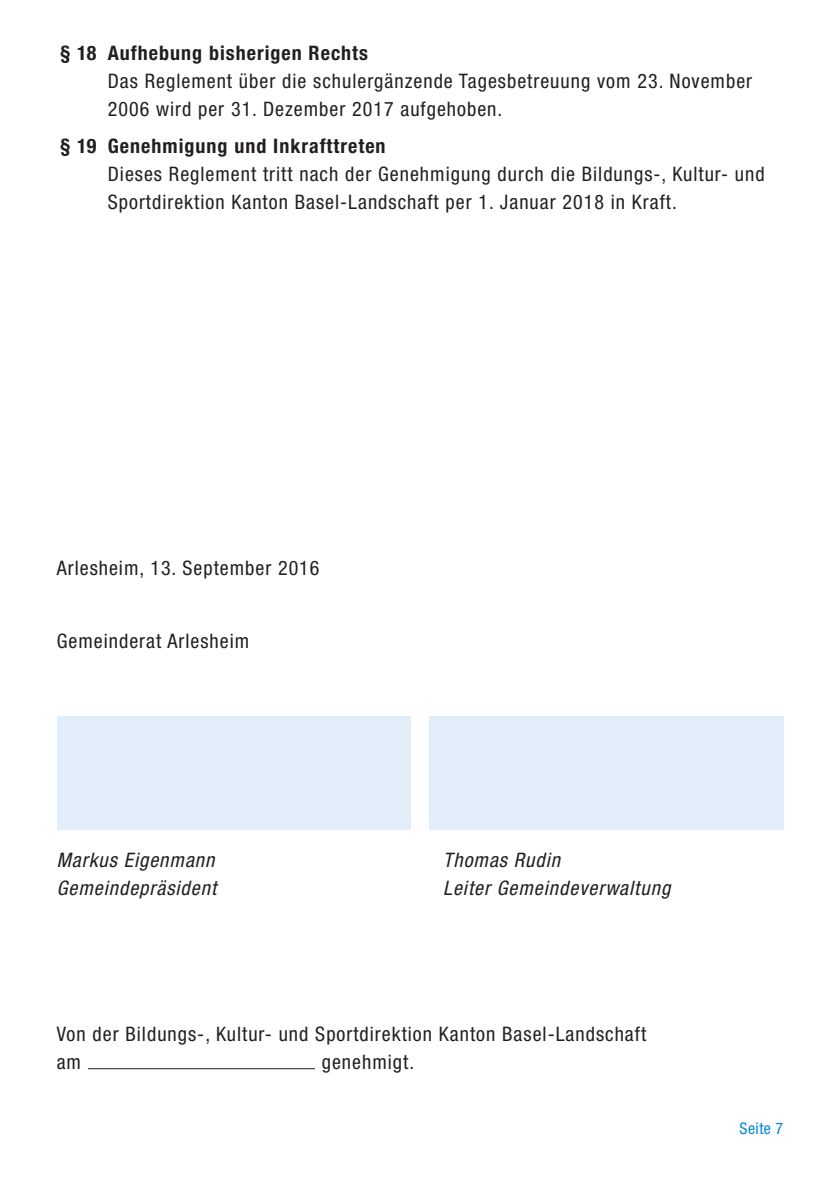
<style>
.page{position:relative;width:840px;height:1191px;background:#fff}
.page>*{position:absolute;margin:0;border:0;box-sizing:border-box;transform-origin:0 0}
.t1{font:condensed 20px/28px "Helvetica Neue LT Std";letter-spacing:.05em;color:#231f20}
.t2{font:italic condensed 20px "Helvetica Neue LT Std";letter-spacing:.05em;color:#231f20}
.t3{font:700 condensed 20px "Helvetica Neue LT Std";letter-spacing:.05em;color:#231f20}
.t4{font:condensed 16px "Helvetica Neue LT Std";letter-spacing:.03em;color:#0089cf}
</style>
<div class="page">
<div style="left:57px;top:716px;width:725px;height:114px;background:#e1edf8"></div>
<div style="left:411px;top:708px;width:17px;height:129px;background:#fff"></div>
<hr style="left:88px;top:1068px;width:227px;height:1px;background:#231f20">
<p class="t3" style="left:61px;top:40px;width:309px">§ 18 Aufhebung bisherigen Rechts</p>
<p class="t1" style="left:108px;top:66px;width:645px">Das Reglement über die schulergänzende Tagesbetreuung vom 23. November<br>2006 wird per 31. Dezember 2017 aufgehoben.</p>
<p class="t3" style="left:61px;top:133px;width:326px">§ 19 Genehmigung und Inkrafttreten</p>
<p class="t1" style="left:108px;top:159px;width:658px">Dieses Reglement tritt nach der Genehmigung durch die Bildungs-, Kultur- und<br>Sportdirektion Kanton Basel-Landschaft per 1. Januar 2018 in Kraft.</p>
<p class="t1" style="left:57px;top:553px;width:264px">Arlesheim, 13. September 2016</p>
<p class="t1" style="left:57px;top:626px;width:194px">Gemeinderat Arlesheim</p>
<p class="t2" style="left:57px;top:848px;width:159px">Markus Eigenmann</p>
<p class="t2" style="left:443px;top:848px;width:118px">Thomas Rudin</p>
<p class="t2" style="left:57px;top:876px;width:161px">Gemeindepräsident</p>
<p class="t2" style="left:443px;top:876px;width:228px">Leiter Gemeindeverwaltung</p>
<p class="t1" style="left:57px;top:1020px;width:590px">Von der Bildungs-, Kultur- und Sportdirektion Kanton Basel-Landschaft am</p>
<p class="t1" style="left:321px;top:1048px;width:94px">genehmigt.</p>
<p class="t4" style="left:739px;top:1119px;width:45px">Seite 7</p>
</div>
